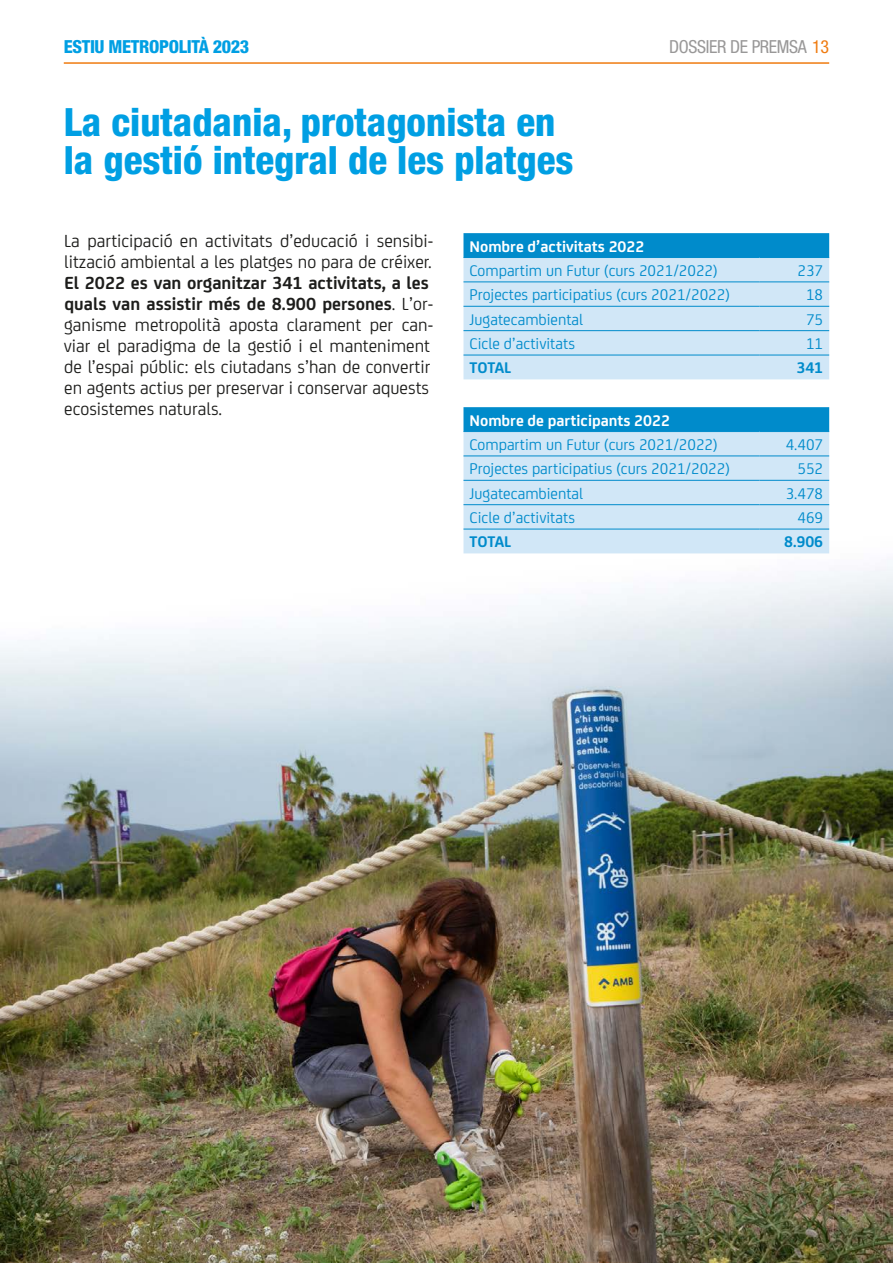
<style>
.page{position:relative;width:893px;height:1263px;background:#fff}
.page>*{position:absolute;margin:0;border:0;box-sizing:border-box;transform-origin:0 0}
.t1{font:800 condensed 39px/38px "Helvetica Neue LT Std";color:#009fe3}
.t2{font:18.75px/21px "FS Joey";color:#1d1d1b}
.t3{font:800 condensed 18px "Helvetica Neue LT Std";letter-spacing:-.02em;color:#009fe3}
.t4{font:condensed 18px "Helvetica Neue LT Std";letter-spacing:-.02em;color:#999898}
.t5{font:16.5px "FS Joey";color:#008bcb}
.t6{font:700 16.5px "FS Joey";color:#fff}
.t7{font:700 16.5px "FS Joey";color:#008bcb}
.s1{color:#ef7b10}
.s2{font-weight:700}
</style>
<div class="page">
<hr style="left:64px;top:62px;width:765px;height:2px;background:#ef7b10">
<img style="left:0;top:455px;width:893px;height:808px">
<svg style="left:463px;top:233px;width:366px;height:146px;background:#acd6ef"></svg>
<hr style="left:463px;top:257px;width:296px;height:1px;background:#008bcb">
<hr style="left:759px;top:257px;width:70px;height:1px;background:#008bcb">
<hr style="left:463px;top:281px;width:296px;height:1px;background:#008bcb">
<hr style="left:759px;top:281px;width:70px;height:1px;background:#008bcb">
<hr style="left:463px;top:306px;width:296px;height:1px;background:#008bcb">
<hr style="left:759px;top:306px;width:70px;height:1px;background:#008bcb">
<hr style="left:463px;top:330px;width:296px;height:1px;background:#008bcb">
<hr style="left:759px;top:330px;width:70px;height:1px;background:#008bcb">
<hr style="left:463px;top:355px;width:296px;height:1px;background:#008bcb">
<hr style="left:759px;top:355px;width:70px;height:1px;background:#008bcb">
<svg style="left:463px;top:407px;width:366px;height:146px;background:#acd6ef"></svg>
<hr style="left:463px;top:431px;width:296px;height:1px;background:#008bcb">
<hr style="left:759px;top:431px;width:70px;height:1px;background:#008bcb">
<hr style="left:463px;top:456px;width:296px;height:1px;background:#008bcb">
<hr style="left:759px;top:456px;width:70px;height:1px;background:#008bcb">
<hr style="left:463px;top:480px;width:296px;height:1px;background:#008bcb">
<hr style="left:759px;top:480px;width:70px;height:1px;background:#008bcb">
<hr style="left:463px;top:504px;width:296px;height:1px;background:#008bcb">
<hr style="left:759px;top:504px;width:70px;height:1px;background:#008bcb">
<hr style="left:463px;top:529px;width:296px;height:1px;background:#008bcb">
<hr style="left:759px;top:529px;width:70px;height:1px;background:#008bcb">
<p class="t3" style="left:64px;top:36px;width:187px">ESTIU METROPOLITÀ 2023</p>
<p class="t4" style="left:669px;top:36px;width:161px">DOSSIER DE PREMSA <span class="s1">13</span></p>
<h1 class="t1" style="left:64px;top:103px;width:511px">La ciutadania, protagonista en la gestió integral de les platges</h1>
<p class="t2" style="left:64px;top:229px;width:371px">La participació en activitats d’educació i sensibi&shy;lització ambiental a les platges no para de créixer.</p>
<p class="t2" style="left:64px;top:271px;width:371px"><span class="s2">El 2022 es van organitzar 341 activitats, a les quals van assistir més de 8.900 persones</span>. L’or&shy;ganisme metropolità aposta clarament per can&shy;viar el paradigma de la gestió i el manteniment de l’espai públic: els ciutadans s’han de convertir en agents actius per preservar i conservar aquests ecosistemes naturals.</p>
<p class="t6" style="left:469px;top:234px;width:176px">Nombre d’activitats 2022</p>
<p class="t5" style="left:469px;top:259px;width:250px">Compartim un Futur (curs 2021/2022)</p>
<p class="t5" style="left:797px;top:259px;width:27px">237</p>
<p class="t5" style="left:469px;top:283px;width:262px">Projectes participatius (curs 2021/2022)</p>
<p class="t5" style="left:806px;top:283px;width:19px">18</p>
<p class="t5" style="left:469px;top:307px;width:115px">Jugatecambiental</p>
<p class="t5" style="left:806px;top:307px;width:19px">75</p>
<p class="t5" style="left:469px;top:332px;width:107px">Cicle d’activitats</p>
<p class="t5" style="left:806px;top:332px;width:19px">11</p>
<p class="t7" style="left:469px;top:356px;width:43px">TOTAL</p>
<p class="t7" style="left:796px;top:356px;width:28px">341</p>
<p class="t6" style="left:469px;top:408px;width:202px">Nombre de participants 2022</p>
<p class="t5" style="left:469px;top:433px;width:250px">Compartim un Futur (curs 2021/2022)</p>
<p class="t5" style="left:786px;top:433px;width:39px">4.407</p>
<p class="t5" style="left:469px;top:457px;width:262px">Projectes participatius (curs 2021/2022)</p>
<p class="t5" style="left:797px;top:457px;width:27px">552</p>
<p class="t5" style="left:469px;top:481px;width:115px">Jugatecambiental</p>
<p class="t5" style="left:786px;top:481px;width:39px">3.478</p>
<p class="t5" style="left:469px;top:506px;width:107px">Cicle d’activitats</p>
<p class="t5" style="left:797px;top:506px;width:27px">469</p>
<p class="t7" style="left:469px;top:530px;width:43px">TOTAL</p>
<p class="t7" style="left:784px;top:530px;width:41px">8.906</p>
</div>
